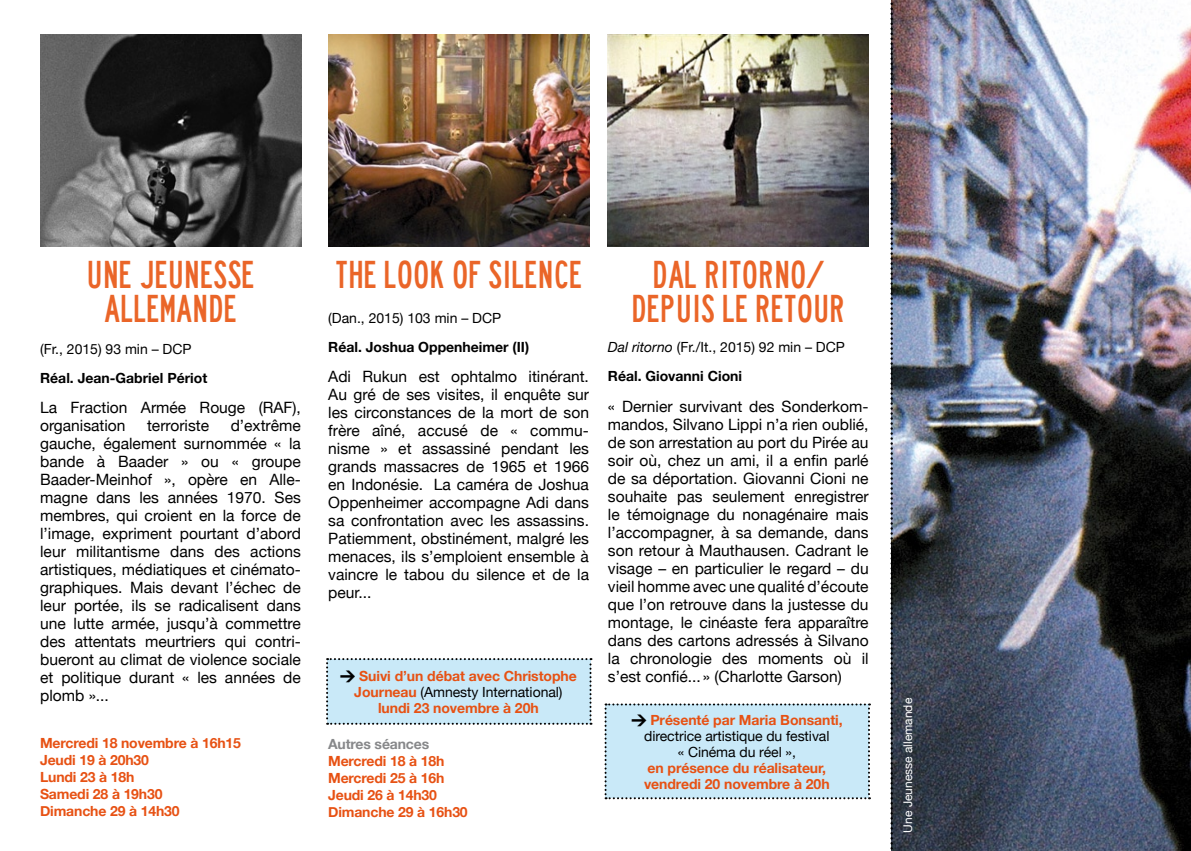
<style>
.page{position:relative;width:1191px;height:851px;background:#fff}
.page>*{position:absolute;margin:0;border:0;box-sizing:border-box;transform-origin:0 0}
.t1{font:36px/34px "lanea";letter-spacing:-.005em;color:#ea6528}
.t2{font:15.6px/18px "Helvetica Neue";color:#000;text-align:justify}
.t3{font:700 14px/17px "Helvetica Neue";letter-spacing:-.01em;color:#e75113}
.t4{font:14px/16px "Helvetica Neue";letter-spacing:-.005em;color:#000;text-align:center}
.t5{font:700 14px "Helvetica Neue";color:#000}
.t6{font:700 14px "Helvetica Neue";letter-spacing:-.01em;color:#87888a}
.t7{font:12px "Helvetica Neue";color:#fff}
.s1{font-style:italic}
.s2{font-family:"DIN";font-weight:900;font-size:15.6px;color:#000}
.s3{font-weight:400;color:#000}
.s4{font-family:"DIN";font-weight:900;font-size:15.6px}
.s5{font-weight:700;color:#e75113}
</style>
<div class="page">
<img style="left:893px;top:0;width:298px;height:850px">
<img style="left:40px;top:34px;width:261px;height:213px">
<img style="left:608px;top:34px;width:260px;height:213px">
<img style="left:328px;top:34px;width:261px;height:213px">
<div style="left:326px;top:658px;width:265px;height:66px;background:#c9e9f8"></div>
<div style="left:604px;top:703px;width:266px;height:96px;background:#c9e9f8"></div>
<svg style="left:890px;top:0;width:3px;height:851px"></svg>
<h1 class="t1" style="left:104px;top:258px;width:66px;text-indent:-18px">UNE JEUNESSE<br>ALLEMANDE</h1>
<h1 class="t1" style="left:652px;top:258px;width:67px">DAL RITORNO</h1>
<h1 class="t1" style="left:806px;top:258px;width:19px">/</h1>
<h1 class="t1" style="left:335px;top:258px;width:181px">THE LOOK OF SILENCE</h1>
<h1 class="t1" style="left:631px;top:292px;width:30px">DEPUIS</h1>
<h1 class="t1" style="left:722px;top:292px;width:49px">LE RETOUR</h1>
<p class="t4" style="left:328px;top:310px;width:175px">(Dan., 2015) 103 min – DCP</p>
<p class="t5" style="left:328px;top:338px;width:202px">Réal. Joshua Oppenheimer (II)</p>
<p class="t2" style="left:328px;top:367px;width:262px">Adi Rukun est ophtalmo itinérant.<br>Au gré de ses visites, il enquête sur les circonstances de la mort de son frère aîné, accusé de « commu&shy;nisme » et assassiné pendant les grands massacres de 1965 et 1966 en Indonésie. La caméra de Joshua Oppenheimer accompagne Adi dans sa confrontation avec les assassins.<br>Patiemment, obstinément, malgré les menaces, ils s’emploient ensemble à vaincre le tabou du silence et de la peur...</p>
<p class="t4" style="left:40px;top:340px;width:153px">(Fr., 2015) 93 min – DCP</p>
<p class="t4" style="left:608px;top:339px;width:239px"><span class="s1">Dal ritorno</span> (Fr./It., 2015) 92 min – DCP</p>
<p class="t5" style="left:40px;top:369px;width:169px">Réal. Jean-Gabriel Périot</p>
<p class="t2" style="left:40px;top:398px;width:262px">La Fraction Armée Rouge (RAF), organisation</p>
<p class="t5" style="left:608px;top:368px;width:136px">Réal. Giovanni Cioni</p>
<p class="t2" style="left:608px;top:396px;width:262px">« Dernier survivant des Sonderkom&shy;mandos, Silvano Lippi n’a rien oublié, de son arrestation au port du Pirée au soir où, chez un ami, il a enfin parlé de sa déportation. Giovanni Cioni ne souhaite pas seulement enregistrer le témoignage du nonagénaire mais l’accompagner, à sa demande, dans son retour à Mauthausen. Cadrant le visage – en particulier le regard – du vieil homme avec une qualité d’écoute que l’on retrouve dans la justesse du montage, le cinéaste fera apparaître dans des cartons adressés à Silvano la chronologie des moments où il s’est confié... » (Charlotte Garson)</p>
<p class="t2" style="left:40px;top:416px;width:262px;text-indent:190px">d’extrême gauche, également surnommée « la bande à Baader » ou « groupe Baader-Meinhof », opère en Alle&shy;magne dans les années 1970. Ses membres, qui croient en la force de l’image, expriment pourtant d’abord leur militantisme dans des actions artistiques, médiatiques et cinémato&shy;graphiques. Mais devant l’échec de leur portée, ils se radicalisent dans une lutte armée, jusqu’à commettre des attentats meurtriers qui contri&shy;bueront au climat de violence sociale et politique durant « les années de plomb »...</p>
<p class="t2" style="left:147px;top:416px;width:64px">terroriste</p>
<p class="t3" style="left:340px;top:667px;width:238px;line-height:16px;text-align:center"><span class="s2">&gt;</span> Suivi d’un débat avec Christophe<br>Journeau <span class="s3">(Amnesty International) </span>lundi 23 novembre à 20h</p>
<p class="t4" style="left:631px;top:711px;width:213px"><span class="s4">&gt;</span> <span class="s5">Présenté par Maria Bonsanti, </span>directrice artistique du festival<br>« Cinéma du réel »,</p>
<p class="t3" style="left:644px;top:759px;width:187px;line-height:16px">en présence du réalisateur, vendredi 20 novembre à 20h</p>
<p class="t3" style="left:40px;top:734px;width:202px">Mercredi 18 novembre à 16h15<br>Jeudi 19 à 20h30<br>Lundi 23 à 18h<br>Samedi 28 à 19h30<br>Dimanche 29 à 14h30</p>
<p class="t6" style="left:328px;top:735px;width:103px">Autres séances</p>
<p class="t3" style="left:328px;top:752px;width:141px">Mercredi 18 à 18h<br>Mercredi 25 à 16h<br>Jeudi 26 à 14h30<br>Dimanche 29 à 16h30</p>
<p class="t7" style="left:900px;top:832px;width:136px;rotate:-90deg">Une Jeunesse allemande</p>
</div>
